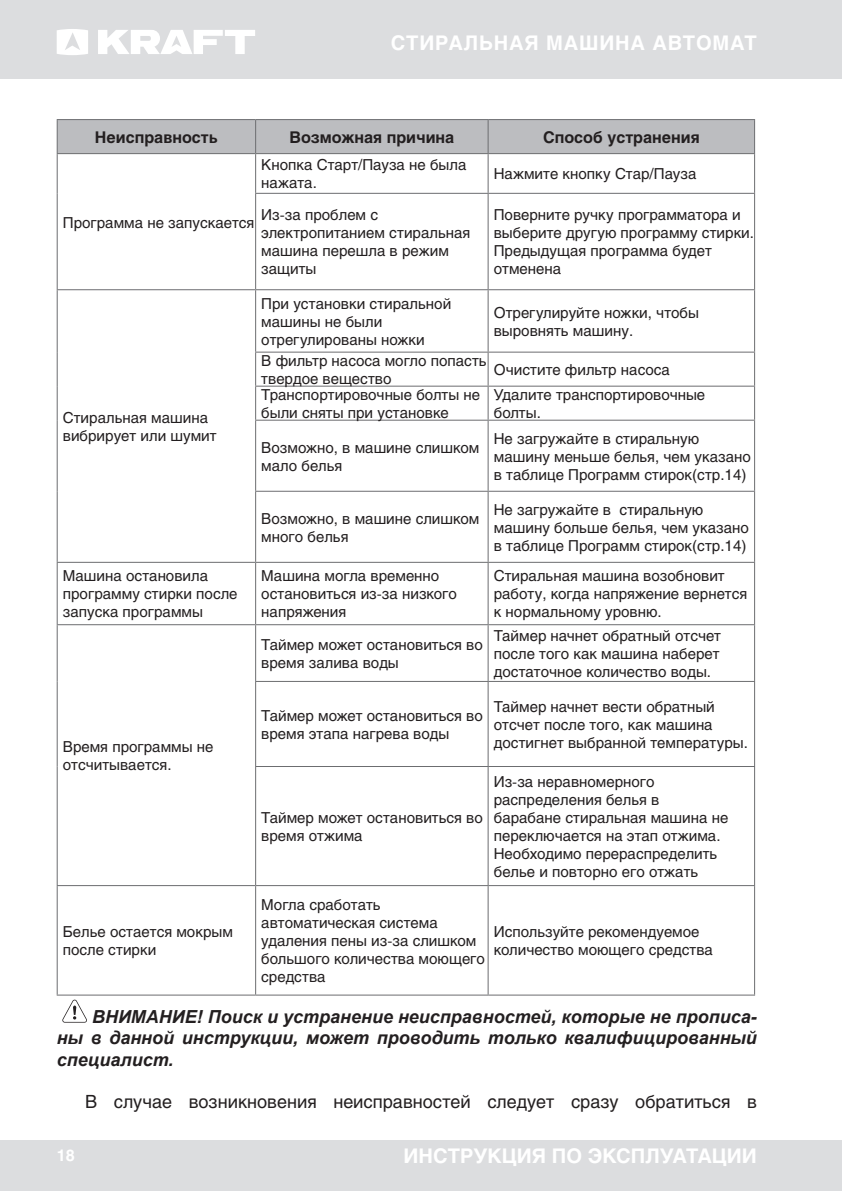
<style>
.page{position:relative;width:842px;height:1191px;background:#fff}
.page>*{position:absolute;margin:0;border:0;box-sizing:border-box;transform-origin:0 0}
.t1{font:700 20px "Helios C";color:#fff}
.t2{font:700 20px "Helios C";letter-spacing:.04em;color:#fff}
.Внимание{font:italic 700 18px/21.6px "Arial";color:#231f20;text-align:justify}
._002_тест{font:18px "Helios C";color:#231f20}
.t3{font:700 16px "Helios C";color:#231f20}
.t4{font:700 16px "Helios C";color:#fff}
.t5{font:15px/18px "Helios C";color:#231f20}
</style>
<div class="page">
<div style="left:0;top:1140px;width:842px;height:51px;background:#dcdddf"></div>
<div style="left:0;top:0;width:842px;height:79px;background:#dcdddf"></div>
<svg style="left:57px;top:29px;width:31px;height:26px"></svg>
<svg style="left:98px;top:30px;width:157px;height:24px"></svg>
<div style="left:58px;top:120px;width:696px;height:33px;background:#bcbdc0"></div>
<hr style="left:57px;top:119px;width:199px;height:1px;background:#6c6d70">
<hr style="left:57px;top:120px;width:1px;height:33px;background:#6c6d70">
<hr style="left:57px;top:153px;width:199px;height:1px;background:#6c6d70">
<hr style="left:256px;top:119px;width:232px;height:1px;background:#6c6d70">
<hr style="left:255px;top:120px;width:1px;height:33px;background:#6c6d70">
<hr style="left:256px;top:153px;width:232px;height:1px;background:#6c6d70">
<hr style="left:488px;top:119px;width:267px;height:1px;background:#6c6d70">
<hr style="left:488px;top:120px;width:1px;height:33px;background:#6c6d70">
<hr style="left:754px;top:120px;width:1px;height:33px;background:#6c6d70">
<hr style="left:488px;top:153px;width:267px;height:1px;background:#6c6d70">
<hr style="left:57px;top:154px;width:1px;height:39px;background:#6c6d70">
<hr style="left:255px;top:154px;width:1px;height:39px;background:#6c6d70">
<hr style="left:488px;top:154px;width:1px;height:39px;background:#6c6d70">
<hr style="left:754px;top:154px;width:1px;height:39px;background:#6c6d70">
<hr style="left:57px;top:193px;width:1px;height:96px;background:#6c6d70">
<hr style="left:255px;top:193px;width:233px;height:1px;background:#6c6d70">
<hr style="left:255px;top:194px;width:1px;height:95px;background:#6c6d70">
<hr style="left:488px;top:193px;width:267px;height:1px;background:#6c6d70">
<hr style="left:488px;top:194px;width:1px;height:95px;background:#6c6d70">
<hr style="left:754px;top:194px;width:1px;height:95px;background:#6c6d70">
<hr style="left:57px;top:289px;width:199px;height:1px;background:#6c6d70">
<hr style="left:57px;top:290px;width:1px;height:62px;background:#6c6d70">
<hr style="left:256px;top:289px;width:232px;height:1px;background:#6c6d70">
<hr style="left:255px;top:290px;width:1px;height:61px;background:#6c6d70">
<hr style="left:488px;top:289px;width:267px;height:1px;background:#6c6d70">
<hr style="left:488px;top:290px;width:1px;height:61px;background:#6c6d70">
<hr style="left:754px;top:290px;width:1px;height:61px;background:#6c6d70">
<hr style="left:57px;top:352px;width:1px;height:34px;background:#6c6d70">
<hr style="left:255px;top:351px;width:233px;height:1px;background:#6c6d70">
<hr style="left:255px;top:352px;width:1px;height:34px;background:#6c6d70">
<hr style="left:488px;top:351px;width:267px;height:1px;background:#6c6d70">
<hr style="left:488px;top:352px;width:1px;height:34px;background:#6c6d70">
<hr style="left:754px;top:352px;width:1px;height:34px;background:#6c6d70">
<hr style="left:57px;top:386px;width:1px;height:34px;background:#6c6d70">
<hr style="left:255px;top:386px;width:233px;height:1px;background:#6c6d70">
<hr style="left:255px;top:387px;width:1px;height:33px;background:#6c6d70">
<hr style="left:488px;top:386px;width:267px;height:1px;background:#6c6d70">
<hr style="left:488px;top:387px;width:1px;height:33px;background:#6c6d70">
<hr style="left:754px;top:387px;width:1px;height:33px;background:#6c6d70">
<hr style="left:57px;top:420px;width:1px;height:71px;background:#6c6d70">
<hr style="left:255px;top:420px;width:233px;height:1px;background:#6c6d70">
<hr style="left:255px;top:421px;width:1px;height:70px;background:#6c6d70">
<hr style="left:488px;top:420px;width:267px;height:1px;background:#6c6d70">
<hr style="left:488px;top:421px;width:1px;height:70px;background:#6c6d70">
<hr style="left:754px;top:421px;width:1px;height:70px;background:#6c6d70">
<hr style="left:57px;top:491px;width:1px;height:71px;background:#6c6d70">
<hr style="left:255px;top:491px;width:233px;height:1px;background:#6c6d70">
<hr style="left:255px;top:492px;width:1px;height:70px;background:#6c6d70">
<hr style="left:488px;top:491px;width:267px;height:1px;background:#6c6d70">
<hr style="left:488px;top:492px;width:1px;height:70px;background:#6c6d70">
<hr style="left:754px;top:492px;width:1px;height:70px;background:#6c6d70">
<hr style="left:57px;top:562px;width:199px;height:1px;background:#6c6d70">
<hr style="left:57px;top:563px;width:1px;height:61px;background:#6c6d70">
<hr style="left:256px;top:562px;width:232px;height:1px;background:#6c6d70">
<hr style="left:255px;top:563px;width:1px;height:61px;background:#6c6d70">
<hr style="left:488px;top:562px;width:267px;height:1px;background:#6c6d70">
<hr style="left:488px;top:563px;width:1px;height:61px;background:#6c6d70">
<hr style="left:754px;top:563px;width:1px;height:61px;background:#6c6d70">
<hr style="left:57px;top:624px;width:199px;height:1px;background:#6c6d70">
<hr style="left:57px;top:625px;width:1px;height:56px;background:#6c6d70">
<hr style="left:256px;top:624px;width:232px;height:1px;background:#6c6d70">
<hr style="left:255px;top:625px;width:1px;height:56px;background:#6c6d70">
<hr style="left:488px;top:624px;width:267px;height:1px;background:#6c6d70">
<hr style="left:488px;top:625px;width:1px;height:56px;background:#6c6d70">
<hr style="left:754px;top:625px;width:1px;height:56px;background:#6c6d70">
<hr style="left:57px;top:681px;width:1px;height:85px;background:#6c6d70">
<hr style="left:255px;top:681px;width:233px;height:1px;background:#6c6d70">
<hr style="left:255px;top:682px;width:1px;height:84px;background:#6c6d70">
<hr style="left:488px;top:681px;width:267px;height:1px;background:#6c6d70">
<hr style="left:488px;top:682px;width:1px;height:84px;background:#6c6d70">
<hr style="left:754px;top:682px;width:1px;height:84px;background:#6c6d70">
<hr style="left:57px;top:766px;width:1px;height:119px;background:#6c6d70">
<hr style="left:255px;top:766px;width:233px;height:1px;background:#6c6d70">
<hr style="left:255px;top:767px;width:1px;height:118px;background:#6c6d70">
<hr style="left:488px;top:766px;width:267px;height:1px;background:#6c6d70">
<hr style="left:488px;top:767px;width:1px;height:118px;background:#6c6d70">
<hr style="left:754px;top:767px;width:1px;height:118px;background:#6c6d70">
<hr style="left:57px;top:885px;width:199px;height:1px;background:#6c6d70">
<hr style="left:57px;top:886px;width:1px;height:108px;background:#6c6d70">
<hr style="left:256px;top:885px;width:232px;height:1px;background:#6c6d70">
<hr style="left:255px;top:886px;width:1px;height:108px;background:#6c6d70">
<hr style="left:488px;top:885px;width:267px;height:1px;background:#6c6d70">
<hr style="left:488px;top:886px;width:1px;height:108px;background:#6c6d70">
<hr style="left:754px;top:886px;width:1px;height:108px;background:#6c6d70">
<hr style="left:57px;top:994px;width:199px;height:1px;background:#6c6d70">
<hr style="left:256px;top:994px;width:232px;height:1px;background:#6c6d70">
<hr style="left:488px;top:994px;width:267px;height:1px;background:#6c6d70">
<svg style="left:62px;top:999px;width:25px;height:23px"></svg>
<h1 class="t2" style="left:391px;top:31px;width:368px">СТИРАЛЬНАЯ МАШИНА АВТОМАТ</h1>
<p class="t3" style="left:95px;top:128px;width:124px">Неисправность</p>
<p class="t3" style="left:289px;top:128px;width:166px">Возможная причина</p>
<p class="t3" style="left:543px;top:128px;width:158px">Способ устранения</p>
<p class="t5" style="left:63px;top:213px;width:193px">Программа не запускается</p>
<p class="t5" style="left:261px;top:156px;width:207px">Кнопка Старт/Пауза не была нажата.</p>
<p class="t5" style="left:494px;top:165px;width:204px">Нажмите кнопку Стар/Пауза</p>
<p class="t5" style="left:261px;top:206px;width:211px">Из-за проблем с электропитанием стиральная машина перешла в режим защиты</p>
<p class="t5" style="left:494px;top:206px;width:262px">Поверните ручку программатора и выберите другую программу стирки.</p>
<p class="t5" style="left:494px;top:242px;width:220px">Предыдущая программа будет отменена</p>
<p class="t5" style="left:63px;top:408px;width:155px">Стиральная машина вибрирует или шумит</p>
<p class="t5" style="left:261px;top:294px;width:191px">При установки стиральной машины не были отрегулированы ножки</p>
<p class="t5" style="left:494px;top:303px;width:207px">Отрегулируйте ножки, чтобы выровнять машину.</p>
<p class="t5" style="left:261px;top:351px;width:227px">В фильтр насоса могло попасть твердое вещество</p>
<p class="t5" style="left:494px;top:360px;width:178px">Очистите фильтр насоса</p>
<p class="t5" style="left:261px;top:385px;width:220px">Транспортировочные болты не были сняты при установке</p>
<p class="t5" style="left:494px;top:385px;width:213px">Удалите транспортировочные болты.</p>
<p class="t5" style="left:261px;top:438px;width:220px">Возможно, в машине слишком мало белья</p>
<p class="t5" style="left:494px;top:429px;width:259px">Не загружайте в стиральную машину меньше белья, чем указано в таблице Программ стирок(стр.14)</p>
<p class="t5" style="left:261px;top:509px;width:220px">Возможно, в машине слишком много белья</p>
<p class="t5" style="left:494px;top:500px;width:257px">Не загружайте в стиральную машину больше белья, чем указано в таблице Программ стирок(стр.14)</p>
<p class="t5" style="left:63px;top:567px;width:176px">Машина остановила программу стирки после запуска программы</p>
<p class="t5" style="left:261px;top:567px;width:197px">Машина могла временно остановиться из-за низкого напряжения</p>
<p class="t5" style="left:494px;top:567px;width:255px">Стиральная машина возобновит работу, когда напряжение вернется к нормальному уровню.</p>
<p class="t5" style="left:63px;top:737px;width:152px">Время программы не отсчитывается.</p>
<p class="t5" style="left:63px;top:922px;width:172px">Белье остается мокрым после стирки</p>
<p class="t5" style="left:261px;top:635px;width:223px">Таймер может остановиться во время залива воды</p>
<p class="t5" style="left:494px;top:626px;width:229px;text-align:justify">Таймер начнет обратный отсчет после того как машина наберет достаточное количество воды.</p>
<p class="t5" style="left:261px;top:706px;width:223px">Таймер может остановиться во время этапа нагрева воды</p>
<p class="t5" style="left:494px;top:697px;width:256px">Таймер начнет вести обратный отсчет после того, как машина достигнет выбранной температуры.</p>
<p class="t5" style="left:261px;top:808px;width:223px">Таймер может остановиться во время отжима</p>
<p class="t5" style="left:261px;top:895px;width:225px">Могла сработать автоматическая система удаления пены из-за слишком большого количества моющего средства</p>
<p class="t5" style="left:494px;top:772px;width:236px">Из-за неравномерного распределения белья в барабане стиральная машина не переключается на этап отжима.<br>Необходимо перераспределить белье и повторно его отжать</p>
<p class="t5" style="left:494px;top:922px;width:221px">Используйте рекомендуемое количество моющего средства</p>
<p class="Внимание" style="left:57px;top:1006px;width:702px;text-indent:35px">ВНИМАНИЕ! Поиск и устранение неисправностей, которые не прописа&shy;ны в данной инструкции, может проводить только квалифицированный специалист.</p>
<p class="_002_тест" style="left:85px;top:1091px;width:673px">В случае возникновения неисправностей следует сразу обратиться в</p>
<p class="t4" style="left:57px;top:1145px;width:19px">18</p>
<h1 class="t1" style="left:404px;top:1143px;width:355px">ИНСТРУКЦИЯ ПО ЭКСПЛУАТАЦИИ</h1>
</div>
